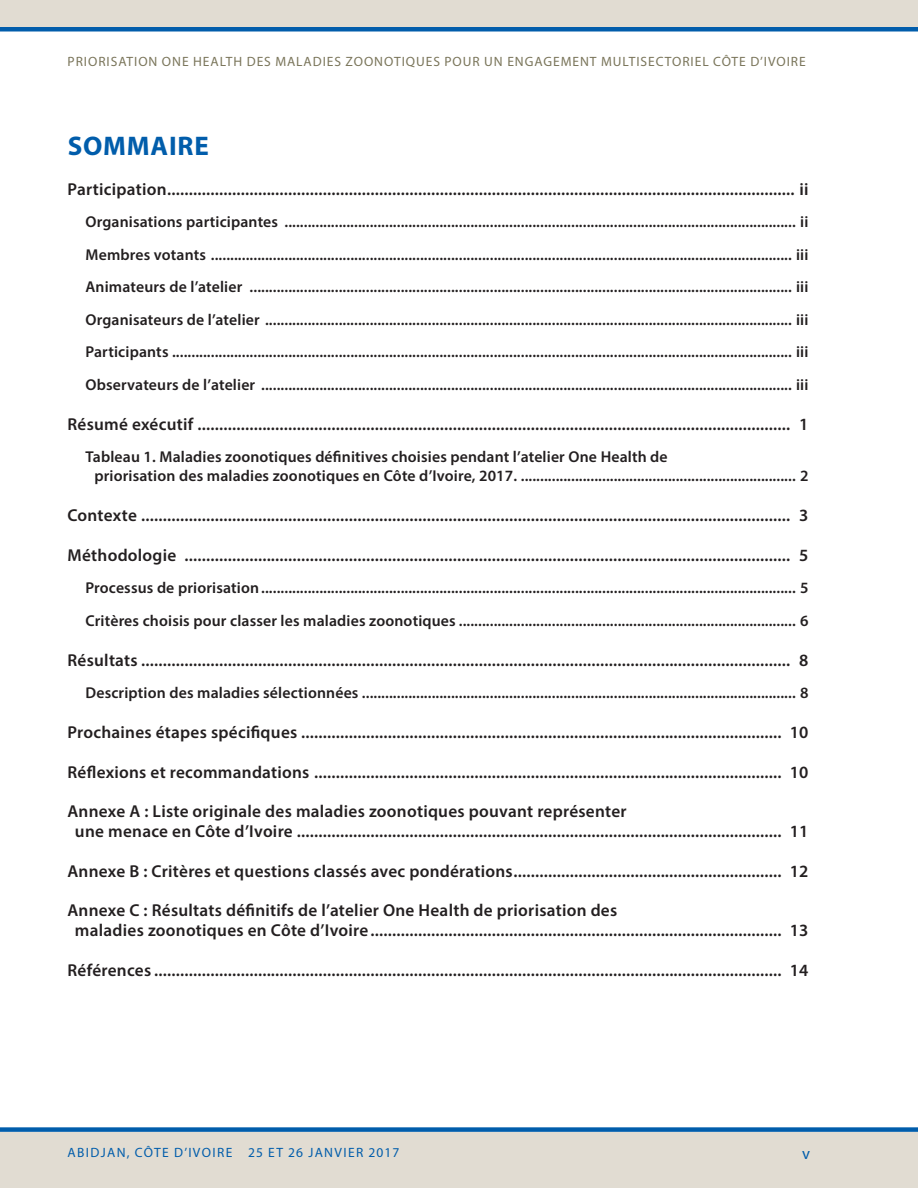
<style>
.page{position:relative;width:918px;height:1188px;background:#fff}
.page>*{position:absolute;margin:0;border:0;box-sizing:border-box;transform-origin:0 0}
.t1{font:700 27px "Myriad Pro";letter-spacing:.03em;color:#015dab}
.t2{font:600 17.25px/19.5px "Myriad Pro";letter-spacing:.015em;color:#231f20}
.t3{font:16.5px "Myriad Pro";color:#015dab}
.t4{font:600 15.75px/19.5px "Myriad Pro";letter-spacing:.01em;color:#231f20}
.t5{font:13.5px "Myriad Pro";letter-spacing:.07em;color:#7a755a}
.t6{font:13.5px "Myriad Pro";letter-spacing:.1em;color:#015dab}
</style>
<div class="page">
<div style="left:0;top:1132px;width:918px;height:56px;background:#e1dcd2"></div>
<div style="left:0;top:0;width:918px;height:27px;background:#e1dcd2"></div>
<div style="left:0;top:1127px;width:918px;height:5px;background:#015dab"></div>
<div style="left:0;top:27px;width:918px;height:5px;background:#015dab"></div>
<p class="t5" style="left:68px;top:54px;width:740px">PRIORISATION ONE HEALTH DES MALADIES ZOONOTIQUES POUR UN ENGAGEMENT MULTISECTORIEL CÔTE D’IVOIRE</p>
<h2 class="t1" style="left:68px;top:129px;width:143px">SOMMAIRE</h2>
<p class="t2" style="left:68px;top:179px;width:743px">Participation................................................................................................................................................. ii</p>
<p class="t4" style="left:86px;top:212px;width:724px">Organisations participantes .................................................................................................................................... ii</p>
<p class="t4" style="left:86px;top:244px;width:724px">Membres votants ...................................................................................................................................................... iii</p>
<p class="t4" style="left:86px;top:277px;width:724px">Animateurs de l’atelier ............................................................................................................................................ iii</p>
<p class="t4" style="left:86px;top:309px;width:724px">Organisateurs de l’atelier ........................................................................................................................................ iii</p>
<p class="t4" style="left:86px;top:342px;width:724px">Participants ................................................................................................................................................................ iii</p>
<p class="t4" style="left:86px;top:374px;width:724px">Observateurs de l’atelier ......................................................................................................................................... iii</p>
<p class="t2" style="left:68px;top:414px;width:742px">Résumé exécutif ......................................................................................................................................... 1</p>
<p class="t4" style="left:94px;top:447px;width:716px;text-indent:-9px">Tableau 1. Maladies zoonotiques définitives choisies pendant l’atelier One Health de<br>priorisation des maladies zoonotiques en Côte d’Ivoire, 2017. ....................................................................... 2</p>
<p class="t2" style="left:68px;top:505px;width:743px">Contexte ...................................................................................................................................................... 3</p>
<p class="t2" style="left:68px;top:545px;width:743px">Méthodologie ............................................................................................................................................ 5</p>
<p class="t4" style="left:86px;top:578px;width:724px">Processus de priorisation.......................................................................................................................................... 5</p>
<p class="t4" style="left:86px;top:610px;width:724px">Critères choisis pour classer les maladies zoonotiques ....................................................................................... 6</p>
<p class="t2" style="left:68px;top:650px;width:743px">Résultats ...................................................................................................................................................... 8</p>
<p class="t4" style="left:86px;top:683px;width:724px">Description des maladies sélectionnées ................................................................................................................ 8</p>
<p class="t2" style="left:68px;top:722px;width:743px">Prochaines étapes spécifiques ............................................................................................................... 10</p>
<p class="t2" style="left:68px;top:762px;width:743px">Réflexions et recommandations ............................................................................................................ 10</p>
<p class="t2" style="left:75px;top:801px;width:735px;text-indent:-7px">Annexe A : Liste originale des maladies zoonotiques pouvant représenter<br>une menace en Côte d’Ivoire ................................................................................................................ 11</p>
<p class="t2" style="left:68px;top:861px;width:743px">Annexe B : Critères et questions classés avec pondérations.............................................................. 12</p>
<p class="t2" style="left:75px;top:900px;width:735px;text-indent:-7px">Annexe C : Résultats définitifs de l’atelier One Health de priorisation des<br>maladies zoonotiques en Côte d’Ivoire............................................................................................... 13</p>
<p class="t2" style="left:68px;top:960px;width:743px">Références ................................................................................................................................................. 14</p>
<p class="t6" style="left:68px;top:1144px;width:333px">ABIDJAN, CÔTE D’IVOIRE 25 ET 26 JANVIER 2017</p>
<p class="t3" style="left:802px;top:1143px;width:9px">v</p>
</div>
